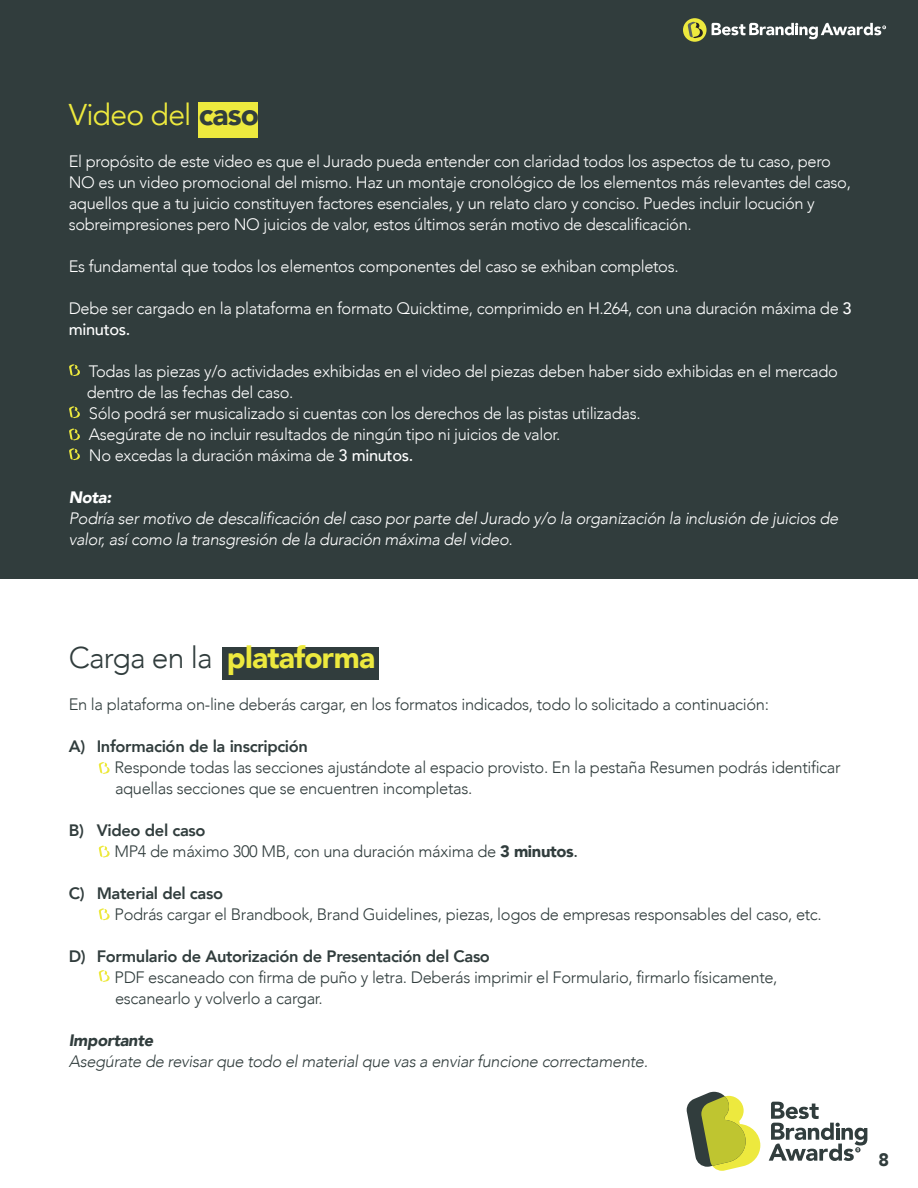
<style>
.page{position:relative;width:918px;height:1188px;background:#fff}
.page>*{position:absolute;margin:0;border:0;box-sizing:border-box;transform-origin:0 0}
.t1{font:900 30px "Avenir";letter-spacing:-.025em;color:#ede93e}
.t2{font:30px "Avenir";letter-spacing:-.025em;color:#ede93e}
.t3{font:900 18px "Avenir";color:#313d3d}
.t4{font:300 16.5px/21px "Avenir";letter-spacing:-.02em;color:#fff}
.t5{font:300 16.5px/21px "Avenir";letter-spacing:-.02em;color:#313d3d}
.t6{font:italic 300 16.5px/21px "Avenir";letter-spacing:-.02em;color:#fff}
.t7{font:800 16.5px "Avenir";letter-spacing:-.02em;color:#313d3d}
.t8{font:italic 300 16.5px "Avenir";letter-spacing:-.02em;color:#313d3d}
.t9{font:italic 900 16.5px "Avenir";letter-spacing:-.02em;color:#313d3d}
.t10{font:italic 900 16.5px "Avenir";color:#fff}
.s1{font-weight:900;color:#313d3d}
.s2{font-weight:500}
.s3{font-weight:300;color:#313d3d}
.s4{font-weight:800}
.s5{font-weight:900}
</style>
<div class="page">
<div style="left:0;top:0;width:918px;height:578px;background:#313d3d"></div>
<div style="left:199px;top:103px;width:59px;height:35px;background:#ede93e"></div>
<svg style="left:69px;top:364px;width:11px;height:12px"></svg>
<svg style="left:69px;top:406px;width:11px;height:12px"></svg>
<svg style="left:69px;top:429px;width:11px;height:11px"></svg>
<svg style="left:69px;top:448px;width:11px;height:12px"></svg>
<svg style="left:712px;top:23px;width:174px;height:16px"></svg>
<div style="left:683px;top:18px;width:24px;height:24px;background:#ede93e;border-radius:50%"></div>
<svg style="left:688px;top:22px;width:15px;height:16px"></svg>
<div style="left:222px;top:647px;width:156px;height:32px;background:#313d3d"></div>
<svg style="left:687px;top:1092px;width:73px;height:79px"></svg>
<svg style="left:769px;top:1102px;width:98px;height:59px"></svg>
<svg style="left:99px;top:762px;width:11px;height:12px"></svg>
<svg style="left:99px;top:846px;width:11px;height:11px"></svg>
<svg style="left:99px;top:908px;width:11px;height:12px"></svg>
<svg style="left:99px;top:970px;width:11px;height:12px"></svg>
<h1 class="t2" style="left:69px;top:97px;width:192px">Video del <span class="s1">caso</span></h1>
<p class="t4" style="left:69px;top:151px;width:784px">El propósito de este video es que el Jurado pueda entender con claridad todos los aspectos de tu caso, pero NO es un video promocional del mismo. Haz un montaje cronológico de los elementos más relevantes del caso, aquellos que a tu juicio constituyen factores esenciales, y un relato claro y conciso. Puedes incluir locución y sobreimpresiones pero NO juicios de valor, estos últimos serán motivo de descalificación.</p>
<p class="t4" style="left:69px;top:256px;width:611px">Es fundamental que todos los elementos componentes del caso se exhiban completos.</p>
<p class="t4" style="left:69px;top:298px;width:784px">Debe ser cargado en la plataforma en formato Quicktime, comprimido en H.264, con una duración máxima de <span class="s2">3 minutos.</span></p>
<p class="t4" style="left:87px;top:361px;width:753px">Todas las piezas y/o actividades exhibidas en el video del piezas deben haber sido exhibidas en el mercado dentro de las fechas del caso.<br>Sólo podrá ser musicalizado si cuentas con los derechos de las pistas utilizadas.<br>Asegúrate de no incluir resultados de ningún tipo ni juicios de valor.<br>No excedas la duración máxima de <span class="s2">3 minutos.</span></p>
<p class="t10" style="left:69px;top:484px;width:44px">Nota:</p>
<p class="t6" style="left:69px;top:508px;width:771px">Podría ser motivo de descalificación del caso por parte del Jurado y/o la organización la inclusión de juicios de valor, así como la transgresión de la duración máxima del video.</p>
<h1 class="t1" style="left:69px;top:632px;width:308px"><span class="s3">Carga en la</span> plataforma</h1>
<p class="t5" style="left:69px;top:694px;width:702px">En la plataforma on-line deberás cargar, en los formatos indicados, todo lo solicitado a continuación:</p>
<p class="t7" style="left:69px;top:734px;width:241px">A) Información de la inscripción</p>
<p class="t5" style="left:115px;top:757px;width:728px">Responde todas las secciones ajustándote al espacio provisto. En la pestaña Resumen podrás identificar aquellas secciones que se encuentren incompletas.</p>
<p class="t5" style="left:115px;top:820px;width:465px;text-indent:-46px"><span class="s4">B) Video del caso<br></span>MP4 de máximo 300 MB, con una duración máxima de <span class="s5">3 minutos</span><span class="s2">.</span></p>
<p class="t7" style="left:69px;top:881px;width:156px">C) Material del caso</p>
<p class="t5" style="left:115px;top:904px;width:709px">Podrás cargar el Brandbook, Brand Guidelines, piezas, logos de empresas responsables del caso, etc.</p>
<p class="t7" style="left:69px;top:944px;width:423px">D) Formulario de Autorización de Presentación del Caso</p>
<p class="t5" style="left:115px;top:967px;width:665px">PDF escaneado con firma de puño y letra. Deberás imprimir el Formulario, firmarlo físicamente, escanearlo y volverlo a cargar.</p>
<p class="t9" style="left:69px;top:1027px;width:86px">Importante</p>
<p class="t8" style="left:69px;top:1052px;width:581px">Asegúrate de revisar que todo el material que vas a enviar funcione correctamente.</p>
<p class="t3" style="left:879px;top:1144px;width:12px">8</p>
</div>
